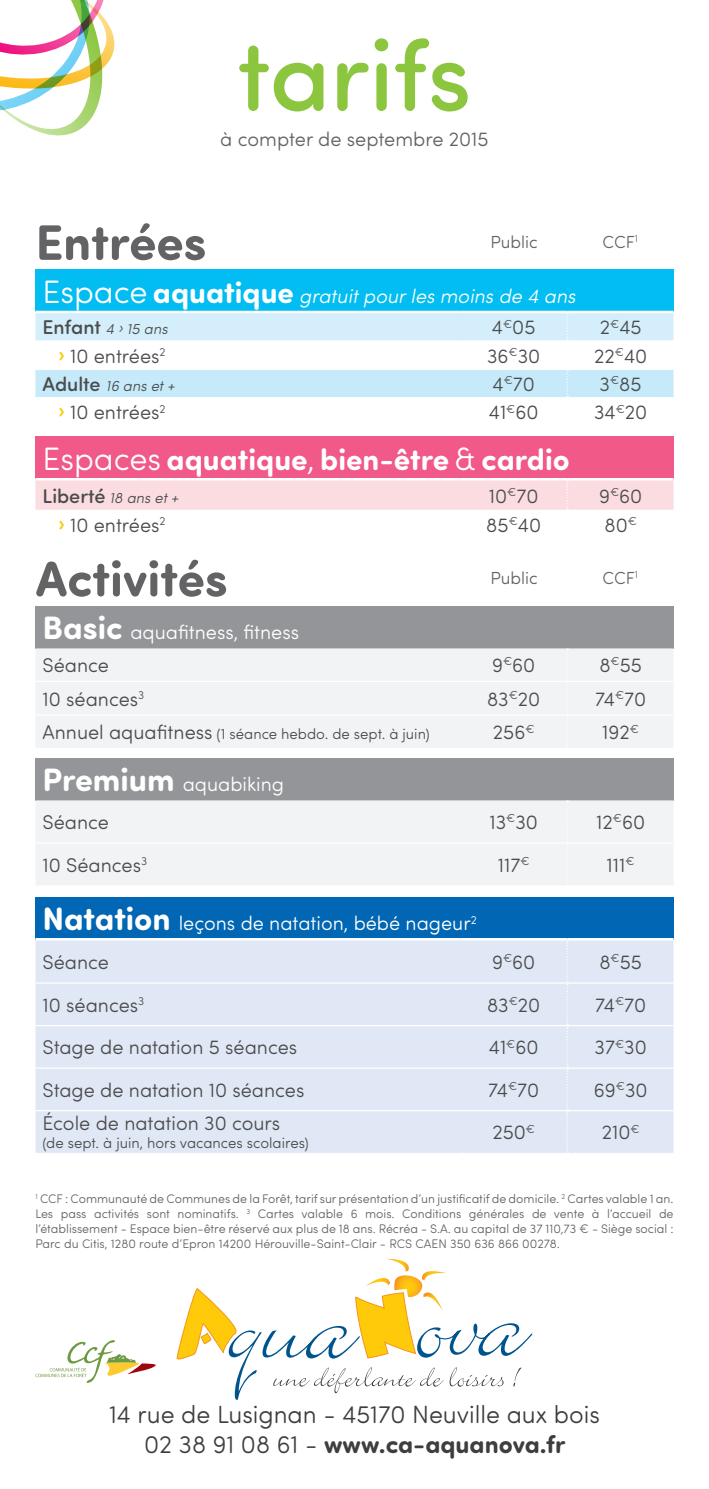
<style>
.page{position:relative;width:709px;height:1489px;background:#fff}
.page>*{position:absolute;margin:0;border:0;box-sizing:border-box;transform-origin:0 0}
.t1{font:500 100px "Sofia Pro Soft";color:#8bc63e}
.t2{font:700 50px "Sofia Pro Soft";color:#636366}
.t3{font:700 30px "Sofia Pro Soft";color:#fff}
.t4{font:300 25px/30px "Sofia Pro Soft";color:#3e3e3f;text-align:center}
.t5{font:300 20px "Sofia Pro Soft";color:#4b4c4d}
.t6{font:300 20px/32.8px "Sofia Pro Soft";color:#fff}
.t7{font:italic 300 20px "Sofia Pro Soft";color:#fff}
.t8{font:300 20px "Sofia Pro Soft";color:#636366}
.t9{font:300 17.5px "Sofia Pro Soft";color:#636366}
.t10{font:300 15px "Sofia Pro Soft";color:#4b4c4d}
.t11{font:italic 300 15px "Sofia Pro Soft";color:#4b4c4d}
.t12{font:300 12.5px/15px "Sofia Pro Soft";color:#636366;text-align:justify}
.s1{font-style:normal;font-size:32.5px}
.s2{font-weight:700;font-style:normal;font-size:30px}
.s3{font-weight:500;font-style:normal;font-size:20px}
.s4{font-weight:700;color:#feca0a}
.s5{font-weight:300;font-size:32.5px}
.s6{font-weight:700;font-size:32.5px}
.s7{color:#4b4c4d}
.s8{font-size:20px}
.s9{font-weight:700}
</style>
<div class="page">
<svg style="left:0;top:0;width:115px;height:136px"></svg>
<div style="left:35px;top:269px;width:638px;height:43px;background:#01bdf2"></div>
<svg style="left:35px;top:313px;width:638px;height:84px"></svg>
<hr style="left:35px;top:311px;width:426px;height:2px;background:#fff">
<hr style="left:461px;top:311px;width:106px;height:2px;background:#fff">
<hr style="left:567px;top:311px;width:106px;height:2px;background:#fff">
<hr style="left:35px;top:340px;width:426px;height:1px;background:#fff">
<hr style="left:461px;top:340px;width:106px;height:1px;background:#fff">
<hr style="left:567px;top:340px;width:106px;height:1px;background:#fff">
<hr style="left:35px;top:369px;width:426px;height:1px;background:#fff">
<hr style="left:461px;top:369px;width:106px;height:1px;background:#fff">
<hr style="left:567px;top:369px;width:106px;height:1px;background:#fff">
<div style="left:35px;top:436px;width:638px;height:43px;background:#f05988"></div>
<div style="left:35px;top:480px;width:639px;height:30px;background:#fbdce1"></div>
<hr style="left:35px;top:478px;width:426px;height:2px;background:#fff">
<hr style="left:461px;top:478px;width:106px;height:2px;background:#fff">
<hr style="left:567px;top:478px;width:106px;height:2px;background:#fff">
<hr style="left:35px;top:509px;width:426px;height:2px;background:#fff">
<hr style="left:461px;top:509px;width:106px;height:2px;background:#fff">
<hr style="left:567px;top:509px;width:106px;height:2px;background:#fff">
<div style="left:35px;top:606px;width:638px;height:42px;background:#939598"></div>
<div style="left:35px;top:648px;width:638px;height:99px;background:#f2f3f4"></div>
<svg style="left:566px;top:648px;width:2px;height:99px"></svg>
<hr style="left:35px;top:680px;width:426px;height:2px;background:#fff">
<hr style="left:461px;top:680px;width:106px;height:2px;background:#fff">
<hr style="left:567px;top:680px;width:106px;height:2px;background:#fff">
<hr style="left:35px;top:714px;width:426px;height:1px;background:#fff">
<hr style="left:461px;top:714px;width:106px;height:1px;background:#fff">
<hr style="left:567px;top:714px;width:106px;height:1px;background:#fff">
<div style="left:35px;top:757px;width:638px;height:43px;background:#939598"></div>
<div style="left:35px;top:800px;width:638px;height:85px;background:#f2f3f4"></div>
<div style="left:35px;top:896px;width:638px;height:43px;background:#0166b3"></div>
<svg style="left:566px;top:800px;width:2px;height:85px"></svg>
<hr style="left:35px;top:938px;width:426px;height:2px;background:#fff">
<hr style="left:461px;top:938px;width:106px;height:2px;background:#fff">
<hr style="left:567px;top:938px;width:106px;height:2px;background:#fff">
<div style="left:36px;top:940px;width:638px;height:213px;background:#e1e8f5"></div>
<hr style="left:35px;top:982px;width:426px;height:1px;background:#fff">
<hr style="left:461px;top:982px;width:106px;height:1px;background:#fff">
<hr style="left:567px;top:982px;width:106px;height:1px;background:#fff">
<hr style="left:35px;top:1024px;width:426px;height:2px;background:#fff">
<hr style="left:461px;top:1024px;width:106px;height:2px;background:#fff">
<hr style="left:567px;top:1024px;width:106px;height:2px;background:#fff">
<hr style="left:35px;top:1067px;width:426px;height:1px;background:#fff">
<hr style="left:461px;top:1067px;width:106px;height:1px;background:#fff">
<hr style="left:567px;top:1067px;width:106px;height:1px;background:#fff">
<hr style="left:35px;top:1109px;width:426px;height:2px;background:#fff">
<hr style="left:461px;top:1109px;width:106px;height:2px;background:#fff">
<hr style="left:567px;top:1109px;width:106px;height:2px;background:#fff">
<hr style="left:35px;top:842px;width:426px;height:1px;background:#fff">
<hr style="left:461px;top:842px;width:106px;height:1px;background:#fff">
<hr style="left:567px;top:842px;width:106px;height:1px;background:#fff">
<svg style="left:176px;top:1258px;width:356px;height:141px"></svg>
<svg style="left:35px;top:1340px;width:121px;height:42px"></svg>
<h1 class="t1" style="left:237px;top:3px;width:235px">tarifs</h1>
<h3 class="t8" style="left:220px;top:125px;width:270px">à compter de septembre 2015</h3>
<h2 class="t2" style="left:35px;top:206px;width:173px">Entrées</h2>
<h3 class="t9" style="left:490px;top:230px;width:49px">Public</h3>
<h3 class="t9" style="left:602px;top:230px;width:37px">CCF<sup>1</sup></h3>
<h3 class="t7" style="left:43px;top:282px;width:534px"><span class="s1">Espace</span> <span class="s2">aquatique</span> gratuit pour les moins de 4 ans</h3>
<p class="t11" style="left:43px;top:319px;width:127px"><span class="s3">Enfant</span> 4 › 15 ans</p>
<h3 class="t5" style="left:492px;top:314px;width:45px">4<sup>€</sup>05</h3>
<h3 class="t5" style="left:599px;top:314px;width:43px">2<sup>€</sup>45</h3>
<h3 class="t5" style="left:58px;top:342px;width:109px"><span class="s4">›</span> 10 entrées<sup>2</sup></h3>
<h3 class="t5" style="left:487px;top:342px;width:55px">36<sup>€</sup>30</h3>
<h3 class="t5" style="left:594px;top:342px;width:55px">22<sup>€</sup>40</h3>
<p class="t11" style="left:43px;top:376px;width:134px"><span class="s3">Adulte</span> 16 ans et +</p>
<h3 class="t5" style="left:492px;top:370px;width:44px">4<sup>€</sup>70</h3>
<h3 class="t5" style="left:599px;top:370px;width:44px">3<sup>€</sup>85</h3>
<h3 class="t5" style="left:58px;top:399px;width:109px"><span class="s4">›</span> 10 entrées<sup>2</sup></h3>
<h3 class="t5" style="left:489px;top:399px;width:51px">41<sup>€</sup>60</h3>
<h3 class="t5" style="left:594px;top:399px;width:55px">34<sup>€</sup>20</h3>
<h3 class="t3" style="left:43px;top:437px;width:528px"><span class="s5">Espaces</span> aquatique<span class="s5">,</span> bien-être <span class="s5">&amp;</span> cardio</h3>
<p class="t11" style="left:43px;top:487px;width:138px"><span class="s3">Liberté</span> 18 ans et +</p>
<h3 class="t5" style="left:489px;top:482px;width:51px">10<sup>€</sup>70</h3>
<h3 class="t5" style="left:599px;top:482px;width:45px">9<sup>€</sup>60</h3>
<h3 class="t5" style="left:58px;top:511px;width:109px"><span class="s4">›</span> 10 entrées<sup>2</sup></h3>
<h3 class="t5" style="left:486px;top:511px;width:56px">85<sup>€</sup>40</h3>
<h3 class="t5" style="left:604px;top:511px;width:34px">80<sup>€</sup></h3>
<h2 class="t2" style="left:35px;top:542px;width:194px">Activités</h2>
<h3 class="t9" style="left:490px;top:566px;width:49px">Public</h3>
<h3 class="t9" style="left:602px;top:566px;width:37px">CCF<sup>1</sup></h3>
<h3 class="t6" style="left:43px;top:615px;width:258px"><span class="s6">Basic</span> aquafitness, fitness<br><span class="s7">Séance</span></h3>
<h3 class="t5" style="left:492px;top:651px;width:45px">9<sup>€</sup>60</h3>
<h3 class="t5" style="left:599px;top:651px;width:44px">8<sup>€</sup>55</h3>
<h3 class="t5" style="left:43px;top:685px;width:103px">10 séances<sup>3</sup></h3>
<h3 class="t5" style="left:487px;top:685px;width:55px">83<sup>€</sup>20</h3>
<h3 class="t5" style="left:595px;top:685px;width:53px">74<sup>€</sup>70</h3>
<p class="t10" style="left:43px;top:724px;width:389px"><span class="s8">Annuel aquafitness</span> (1 séance hebdo. de sept. à juin)</p>
<h3 class="t5" style="left:493px;top:718px;width:43px">256<sup>€</sup></h3>
<h3 class="t5" style="left:602px;top:718px;width:38px">192<sup>€</sup></h3>
<h3 class="t6" style="left:43px;top:764px;width:243px;line-height:37.8px"><span class="s6">Premium</span> aquabiking<br><span class="s7">Séance</span></h3>
<h3 class="t5" style="left:489px;top:808px;width:50px">13<sup>€</sup>30</h3>
<h3 class="t5" style="left:596px;top:808px;width:50px">12<sup>€</sup>60</h3>
<h3 class="t5" style="left:43px;top:851px;width:106px">10 Séances<sup>3</sup></h3>
<h3 class="t5" style="left:498px;top:851px;width:33px">117<sup>€</sup></h3>
<h3 class="t5" style="left:606px;top:851px;width:30px">111<sup>€</sup></h3>
<h3 class="t6" style="left:43px;top:902px;width:436px;line-height:38.8px"><span class="s6">Natation</span> leçons de natation, bébé nageur<sup>2<br></sup><span class="s7">Séance</span></h3>
<h3 class="t5" style="left:492px;top:948px;width:45px">9<sup>€</sup>60</h3>
<h3 class="t5" style="left:599px;top:948px;width:44px">8<sup>€</sup>55</h3>
<h3 class="t5" style="left:43px;top:991px;width:103px">10 séances<sup>3</sup></h3>
<h3 class="t5" style="left:487px;top:991px;width:55px">83<sup>€</sup>20</h3>
<h3 class="t5" style="left:595px;top:991px;width:53px">74<sup>€</sup>70</h3>
<h3 class="t5" style="left:43px;top:1033px;width:256px">Stage de natation 5 séances</h3>
<h3 class="t5" style="left:489px;top:1033px;width:51px">41<sup>€</sup>60</h3>
<h3 class="t5" style="left:594px;top:1033px;width:54px">37<sup>€</sup>30</h3>
<h3 class="t5" style="left:43px;top:1076px;width:263px">Stage de natation 10 séances</h3>
<h3 class="t5" style="left:488px;top:1076px;width:53px">74<sup>€</sup>70</h3>
<h3 class="t5" style="left:594px;top:1076px;width:55px">69<sup>€</sup>30</h3>
<h3 class="t5" style="left:43px;top:1109px;width:239px">École de natation 30 cours</h3>
<p class="t10" style="left:43px;top:1133px;width:268px">(de sept. à juin, hors vacances scolaires)</p>
<h3 class="t5" style="left:492px;top:1118px;width:44px">250<sup>€</sup></h3>
<h3 class="t5" style="left:601px;top:1118px;width:39px">210<sup>€</sup></h3>
<p class="t12" style="left:35px;top:1190px;width:639px"><sup>1</sup> CCF : Communauté de Communes de la Forêt, tarif sur présentation d’un justificatif de domicile. <sup>2</sup> Cartes valable 1 an.<br>Les pass activités sont nominatifs. <sup>3</sup> Cartes valable 6 mois. Conditions générales de vente à l’accueil de l’établissement - Espace bien-être réservé aux plus de 18 ans. Récréa - S.A. au capital de 37 110,73 € - Siège social :<br>Parc du Citis, 1280 route d’Epron 14200 Hérouville-Saint-Clair - RCS CAEN 350 636 866 00278.</p>
<h3 class="t4" style="left:109px;top:1398px;width:492px">14 rue de Lusignan - 45170 Neuville aux bois<br>02 38 91 08 61 - <span class="s9">www.ca-aquanova.fr</span></h3>
</div>
